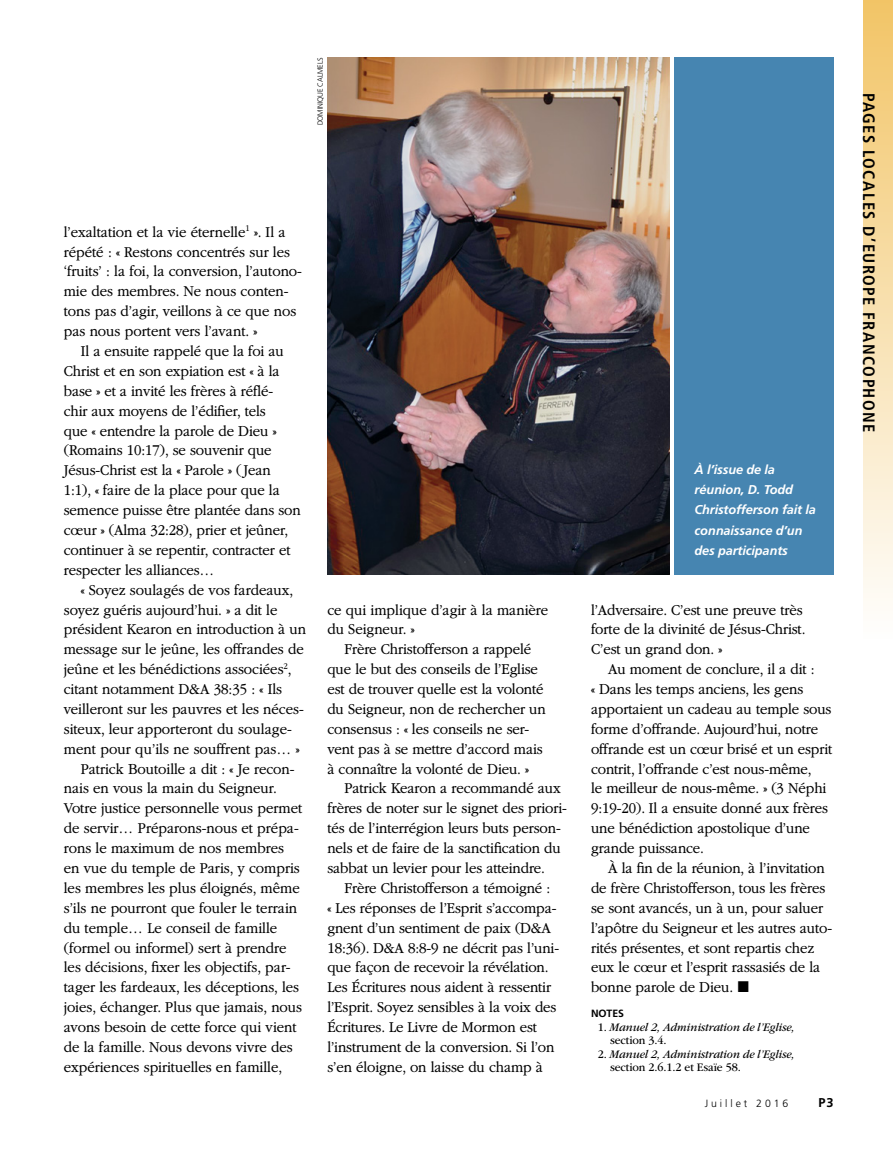
<style>
.page{position:relative;width:893px;height:1161px;background:#fff}
.page>*{position:absolute;margin:0;border:0;box-sizing:border-box;transform-origin:0 0}
.t1{font:700 condensed 16.5px "Frutigerlds Lat";letter-spacing:.085em;color:#000}
.ARTCL_para_NEWS{font:300 15.75px/20px "Garamondlds Lat Plus";letter-spacing:-.01em;color:#000;scale:.95 1}
.FIGimg_CAP_para_NEWS{font:italic 700 12.75px/20.2px "Frutigerlds Lat";letter-spacing:-.01em;color:#fff}
.t2{font:700 12.75px "Frutigerlds Lat";color:#000}
.NOTEnmbr_para{font:italic 12px/13.5px "Garamondlds Lat";letter-spacing:-.01em;color:#000;scale:.95 1}
.t3{font:300 10.5px "Frutigerlds Lat";letter-spacing:.28em;color:#000}
.NOTE_title{font:700 10.5px "Frutigerlds Lat";letter-spacing:-.01em;color:#000}
.FIGimg-CRDT_para_FR{font:300 7.5px "Frutigerlds Lat";letter-spacing:-.01em;color:#000;scale:.95 1}
.s1{font-style:normal}
</style>
<div class="page">
<div style="left:863px;top:0;width:30px;height:639px;background:linear-gradient(to bottom,#f2c466,#fefefd)"></div>
<div style="left:674px;top:58px;width:159px;height:517px;background:#4685b1"></div>
<img style="left:327px;top:58px;width:343px;height:517px">
<p class="FIGimg-CRDT_para_FR" style="left:315px;top:125px;width:73px;rotate:-90deg">DOMINIQUE CALMELS</p>
<p class="ARTCL_para_NEWS" style="left:64px;top:221px;width:252px">l’exaltation et la vie éternelle<sup>1</sup> ». Il a répété : « Restons concentrés sur les ‘fruits’ : la foi, la conversion, l’autono&shy;mie des membres. Ne nous conten&shy;tons pas d’agir, veillons à ce que nos pas nous portent vers l’avant. »</p>
<p class="ARTCL_para_NEWS" style="left:64px;top:341px;width:251px;text-indent:17px">Il a ensuite rappelé que la foi au Christ et en son expiation est « à la base » et a invité les frères à réflé&shy;chir aux moyens de l’édifier, tels<br>que « entendre la parole de Dieu » (Romains 10:17), se souvenir que Jésus-Christ est la « Parole » (Jean 1:1), « faire de la place pour que la semence puisse être plantée dans son cœur » (Alma 32:28), prier et jeûner, continuer à se repentir, contracter et respecter les alliances…</p>
<p class="ARTCL_para_NEWS" style="left:64px;top:579px;width:257px;text-indent:17px">« Soyez soulagés de vos fardeaux, soyez guéris aujourd’hui. » a dit le président Kearon en introduction à un message sur le jeûne, les offrandes de jeûne et les bénédictions associées<sup>2</sup>, citant notamment D&amp;A 38:35 : « Ils veilleront sur les pauvres et les néces&shy;siteux, leur apporteront du soulage&shy;ment pour qu’ils ne souffrent pas… »</p>
<p class="ARTCL_para_NEWS" style="left:64px;top:758px;width:253px;text-indent:17px">Patrick Boutoille a dit : « Je recon&shy;nais en vous la main du Seigneur.<br>Votre justice personnelle vous permet de servir… Préparons-nous et prépa&shy;rons le maximum de nos membres en vue du temple de Paris, y compris les membres les plus éloignés, même s’ils ne pourront que fouler le terrain du temple… Le conseil de famille (formel ou informel) sert à prendre les décisions, fixer les objectifs, par&shy;tager les fardeaux, les déceptions, les joies, échanger. Plus que jamais, nous avons besoin de cette force qui vient de la famille. Nous devons vivre des expériences spirituelles en famille,</p>
<p class="ARTCL_para_NEWS" style="left:327px;top:599px;width:234px">ce qui implique d’agir à la manière du Seigneur. »</p>
<p class="ARTCL_para_NEWS" style="left:327px;top:639px;width:231px;text-indent:17px">Frère Christofferson a rappelé que le but des conseils de l’Eglise est de trouver quelle est la volonté du Seigneur, non de rechercher un consensus : « les conseils ne ser&shy;vent pas à se mettre d’accord mais à connaître la volonté de Dieu. »</p>
<p class="ARTCL_para_NEWS" style="left:327px;top:778px;width:254px;text-indent:17px">Patrick Kearon a recommandé aux frères de noter sur le signet des priori&shy;tés de l’interrégion leurs buts person&shy;nels et de faire de la sanctification du sabbat un levier pour les atteindre.</p>
<p class="ARTCL_para_NEWS" style="left:327px;top:878px;width:245px;text-indent:17px">Frère Christofferson a témoigné :<br>« Les réponses de l’Esprit s’accompa&shy;gnent d’un sentiment de paix (D&amp;A 18:36). D&amp;A 8:8-9 ne décrit pas l’uni&shy;que façon de recevoir la révélation.<br>Les Écritures nous aident à ressentir l’Esprit. Soyez sensibles à la voix des Écritures. Le Livre de Mormon est l’instrument de la conversion. Si l’on s’en éloigne, on laisse du champ à</p>
<p class="FIGimg_CAP_para_NEWS" style="left:694px;top:459px;width:123px">À l’issue de la réunion, D. Todd<br>Christofferson fait la connaissance d’un des participants</p>
<p class="ARTCL_para_NEWS" style="left:591px;top:599px;width:227px">l’Adversaire. C’est une preuve très forte de la divinité de Jésus-Christ.<br>C’est un grand don. »</p>
<p class="ARTCL_para_NEWS" style="left:591px;top:659px;width:255px;text-indent:17px">Au moment de conclure, il a dit :<br>« Dans les temps anciens, les gens apportaient un cadeau au temple sous forme d’offrande. Aujourd’hui, notre offrande est un cœur brisé et un esprit contrit, l’offrande c’est nous-même,<br>le meilleur de nous-même. » (3 Néphi 9:19-20). Il a ensuite donné aux frères une bénédiction apostolique d’une grande puissance.</p>
<p class="ARTCL_para_NEWS" style="left:591px;top:858px;width:255px;text-indent:17px">À la fin de la réunion, à l’invitation de frère Christofferson, tous les frères se sont avancés, un à un, pour saluer l’apôtre du Seigneur et les autres auto&shy;rités présentes, et sont repartis chez eux le cœur et l’esprit rassasiés de la bonne parole de Dieu. ◼</p>
<p class="NOTE_title" style="left:591px;top:1005px;width:34px">NOTES</p>
<p class="NOTEnmbr_para" style="left:610px;top:1020px;width:196px;text-indent:-12px"><span class="s1">1.</span> Manuel 2, Administration de l’Eglise, <span class="s1">section 3.4.</span></p>
<p class="NOTEnmbr_para" style="left:610px;top:1047px;width:196px;text-indent:-12px"><span class="s1">2.</span> Manuel 2, Administration de l’Eglise, <span class="s1">section 2.6.1.2 et Esaïe 58.</span></p>
<p class="t3" style="left:705px;top:1095px;width:85px">Juillet 2016</p>
<p class="t2" style="left:819px;top:1092px;width:16px">P3</p>
<p class="t1" style="left:881px;top:93px;width:341px;rotate:90deg">PAGES LOCALES D’EUROPE FRANCOPHONE</p>
</div>
